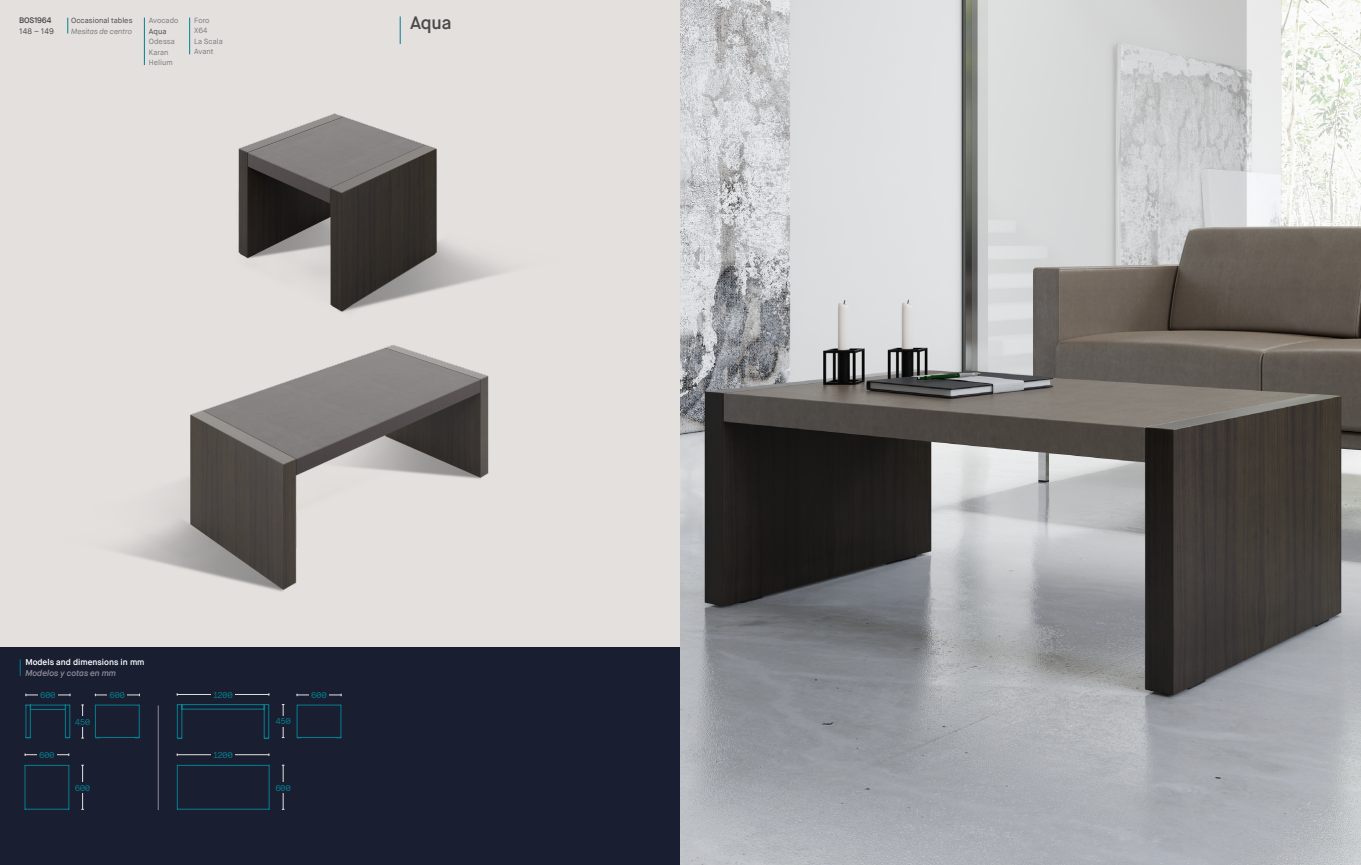
<style>
.page{position:relative;width:1361px;height:865px;background:#e3e0de}
.page>*{position:absolute;margin:0;border:0;box-sizing:border-box;transform-origin:0 0}
.t1{font:600 18px "Maison Neue";color:#4a4a49}
.t2{font:8.5px "Maison Neue Mono";letter-spacing:-.07em;color:#028090}
.t3{font:600 8.5px "Maison Neue";color:#fff}
.t4{font:italic 600 8.5px "Maison Neue";color:#8d8a98}
.t5{font:600 8px "Maison Neue";letter-spacing:-.025em;color:#4a4a49}
.t6{font:8px "Maison Neue";color:#4a4a49}
.t7{font:7.5px/10.5px "Maison Neue";color:#7c7b7b}
.t8{font:7.5px "Maison Neue";color:#4a4a49}
.t9{font:italic 7.5px "Maison Neue";color:#7c7b7b}
</style>
<div class="page">
<svg style="left:68px;top:18px;width:1px;height:16px"></svg>
<hr style="left:144px;top:18px;width:1px;height:47px;background:#028090">
<hr style="left:189px;top:18px;width:1px;height:36px;background:#028090">
<div style="left:0;top:647px;width:680px;height:218px;background:#1a1e31"></div>
<svg style="left:400px;top:16px;width:1px;height:28px"></svg>
<img style="left:680px;top:0;width:681px;height:865px">
<img style="left:118px;top:345px;width:371px;height:247px">
<img style="left:238px;top:113px;width:268px;height:199px">
<hr style="left:158px;top:705px;width:1px;height:105px;background:#8d8a98">
<hr style="left:25px;top:754px;width:44px;height:1px;background:#e3e0de">
<div style="left:37px;top:749px;width:20px;height:10px;background:#1a1e31"></div>
<hr style="left:82px;top:765px;width:1px;height:44px;background:#e3e0de">
<div style="left:73px;top:782px;width:19px;height:10px;background:#1a1e31"></div>
<hr style="left:25px;top:808px;width:44px;height:1px;background:#028090">
<hr style="left:25px;top:765px;width:44px;height:1px;background:#028090">
<hr style="left:69px;top:765px;width:1px;height:44px;background:#028090">
<hr style="left:25px;top:765px;width:1px;height:44px;background:#028090">
<hr style="left:26px;top:694px;width:44px;height:1px;background:#e3e0de">
<div style="left:38px;top:689px;width:20px;height:11px;background:#1a1e31"></div>
<hr style="left:82px;top:705px;width:1px;height:33px;background:#e3e0de">
<div style="left:73px;top:716px;width:19px;height:10px;background:#1a1e31"></div>
<hr style="left:95px;top:694px;width:44px;height:1px;background:#e3e0de">
<div style="left:108px;top:689px;width:19px;height:11px;background:#1a1e31"></div>
<svg style="left:25px;top:704px;width:45px;height:34px"></svg>
<svg style="left:95px;top:704px;width:45px;height:34px"></svg>
<hr style="left:283px;top:765px;width:1px;height:44px;background:#e3e0de">
<div style="left:273px;top:782px;width:20px;height:10px;background:#1a1e31"></div>
<hr style="left:177px;top:808px;width:92px;height:1px;background:#028090">
<hr style="left:177px;top:765px;width:92px;height:1px;background:#028090">
<hr style="left:269px;top:765px;width:1px;height:44px;background:#028090">
<hr style="left:177px;top:765px;width:1px;height:44px;background:#028090">
<hr style="left:297px;top:694px;width:44px;height:1px;background:#e3e0de">
<div style="left:309px;top:689px;width:20px;height:11px;background:#1a1e31"></div>
<hr style="left:283px;top:704px;width:1px;height:33px;background:#e3e0de">
<div style="left:274px;top:716px;width:19px;height:10px;background:#1a1e31"></div>
<hr style="left:177px;top:694px;width:92px;height:1px;background:#e3e0de">
<hr style="left:177px;top:754px;width:92px;height:1px;background:#e3e0de">
<div style="left:211px;top:689px;width:24px;height:10px;background:#1a1e31"></div>
<div style="left:211px;top:749px;width:24px;height:10px;background:#1a1e31"></div>
<svg style="left:296px;top:704px;width:46px;height:34px"></svg>
<svg style="left:177px;top:704px;width:92px;height:35px"></svg>
<svg style="left:20px;top:659px;width:1px;height:17px"></svg>
<p class="t5" style="left:19px;top:15px;width:34px">BOS1964</p>
<p class="t6" style="left:19px;top:26px;width:36px">148 – 149</p>
<p class="t8" style="left:71px;top:16px;width:63px">Occasional tables</p>
<p class="t9" style="left:71px;top:26px;width:62px">Mesitas de centro</p>
<p class="t7" style="left:149px;top:15px;width:31px">Avocado</p>
<p class="t8" style="left:149px;top:26px;width:19px">Aqua</p>
<p class="t7" style="left:149px;top:36px;width:27px">Odessa<br>Karan<br>Helium</p>
<p class="t7" style="left:194px;top:15px;width:30px">Foro<br>X64<br>La Scala<br>Avant</p>
<h1 class="t1" style="left:410px;top:11px;width:43px">Aqua</h1>
<p class="t3" style="left:25px;top:657px;width:121px">Models and dimensions in mm</p>
<p class="t4" style="left:25px;top:667px;width:92px">Modelos y cotas en mm</p>
<p class="t2" style="left:40px;top:690px;width:17px">600</p>
<p class="t2" style="left:110px;top:690px;width:17px">600</p>
<p class="t2" style="left:213px;top:689px;width:21px">1200</p>
<p class="t2" style="left:311px;top:690px;width:17px">600</p>
<p class="t2" style="left:75px;top:716px;width:17px">450</p>
<p class="t2" style="left:275px;top:716px;width:17px">450</p>
<p class="t2" style="left:39px;top:749px;width:17px">600</p>
<p class="t2" style="left:213px;top:749px;width:21px">1200</p>
<p class="t2" style="left:75px;top:782px;width:17px">600</p>
<p class="t2" style="left:275px;top:782px;width:17px">600</p>
</div>
